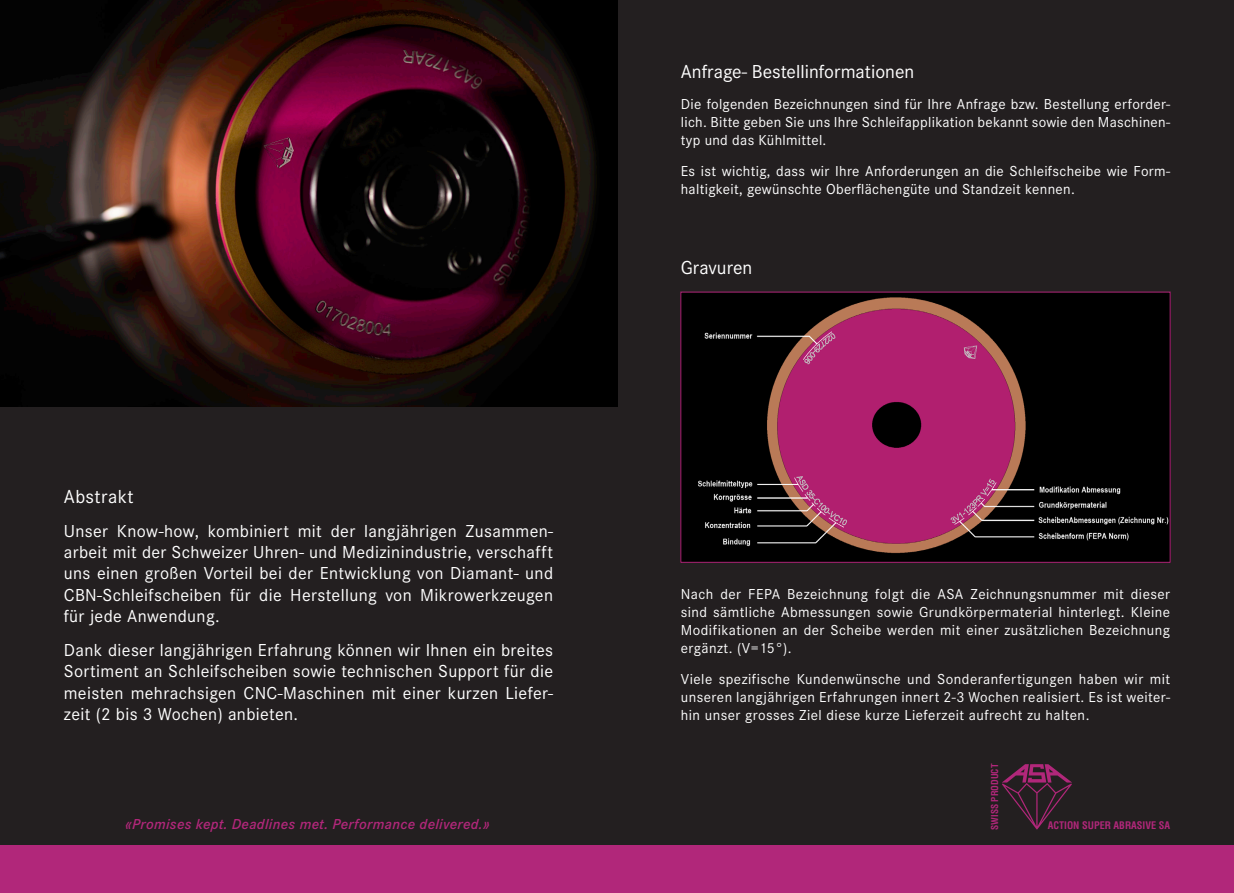
<style>
.page{position:relative;width:1234px;height:893px;background:#fff}
.page>*{position:absolute;margin:0;border:0;box-sizing:border-box;transform-origin:0 0}
.t1{font:19.5px "Corporate S";color:#fff}
.t2{font:19.5px "Corporate S";letter-spacing:.02em;color:#fff}
.t3{font:18px/21.3px "Corporate S";letter-spacing:.02em;color:#fff;text-align:justify}
.t4{font:15px/18px "Corporate S";letter-spacing:.02em;color:#fff;text-align:justify}
.t5{font:italic 600 15px "Corporate S";letter-spacing:.02em;color:#b1277a}
.t6{font:700 condensed 10.2px "Helvetica";color:#b1277a}
.t7{font:700 condensed 9.3px "Helvetica";color:#b1277a}
</style>
<div class="page">
<div style="left:0;top:0;width:1233px;height:893px;background:#231f20"></div>
<div style="left:0;top:845px;width:1233px;height:48px;background:#b1277a"></div>
<img style="left:0;top:0;width:617px;height:406px">
<svg style="left:1002px;top:764px;width:69px;height:65px"></svg>
<img style="left:682px;top:294px;width:486px;height:267px">
<div style="left:680px;top:292px;width:490px;height:271px;border:1px solid #b1277a"></div>
<p class="t2" style="left:64px;top:485px;width:71px">Abstrakt</p>
<p class="t3" style="left:64px;top:520px;width:490px">Unser Know-how, kombiniert mit der langjährigen Zusammen&shy;arbeit mit der Schweizer Uhren- und Medizinindustrie, verschafft uns einen großen Vorteil bei der Entwicklung von Diamant- und CBN-Schleifscheiben für die Herstellung von Mikrowerkzeugen für jede Anwendung.</p>
<p class="t3" style="left:64px;top:639px;width:490px">Dank dieser langjährigen Erfahrung können wir Ihnen ein breites Sortiment an Schleifscheiben sowie technischen Support für die meisten mehrachsigen CNC-Maschinen mit einer kurzen Liefer&shy;zeit (2 bis 3 Wochen) anbieten.</p>
<p class="t5" style="left:125px;top:816px;width:365px">«Promises kept. Deadlines met. Performance delivered.»</p>
<p class="t1" style="left:680px;top:61px;width:235px">Anfrage- Bestellinformationen</p>
<p class="t4" style="left:680px;top:95px;width:490px">Die folgenden Bezeichnungen sind für Ihre Anfrage bzw. Bestellung erforder&shy;lich. Bitte geben Sie uns Ihre Schleifapplikation bekannt sowie den Maschinen&shy;typ und das Kühlmittel.</p>
<p class="t4" style="left:680px;top:162px;width:490px">Es ist wichtig, dass wir Ihre Anforderungen an die Schleifscheibe wie Form&shy;haltigkeit, gewünschte Oberflächengüte und Standzeit kennen.</p>
<p class="t1" style="left:680px;top:257px;width:73px">Gravuren</p>
<p class="t4" style="left:680px;top:585px;width:490px">Nach der FEPA Bezeichnung folgt die ASA Zeichnungsnummer mit dieser sind sämtliche Abmessungen sowie Grundkörpermaterial hinterlegt. Kleine Modifikationen an der Scheibe werden mit einer zusätzlichen Bezeichnung ergänzt. (V=15°).</p>
<p class="t4" style="left:680px;top:670px;width:490px">Viele spezifische Kundenwünsche und Sonderanfertigungen haben wir mit unseren langjährigen Erfahrungen innert 2-3 Wochen realisiert. Es ist weiter&shy;hin unser grosses Ziel diese kurze Lieferzeit aufrecht zu halten.</p>
<p class="t7" style="left:989px;top:830px;width:68px;rotate:-90deg">SWISS PRODUCT</p>
<p class="t6" style="left:1047px;top:819px;width:124px">ACTION SUPER ABRASIVE SA</p>
</div>
